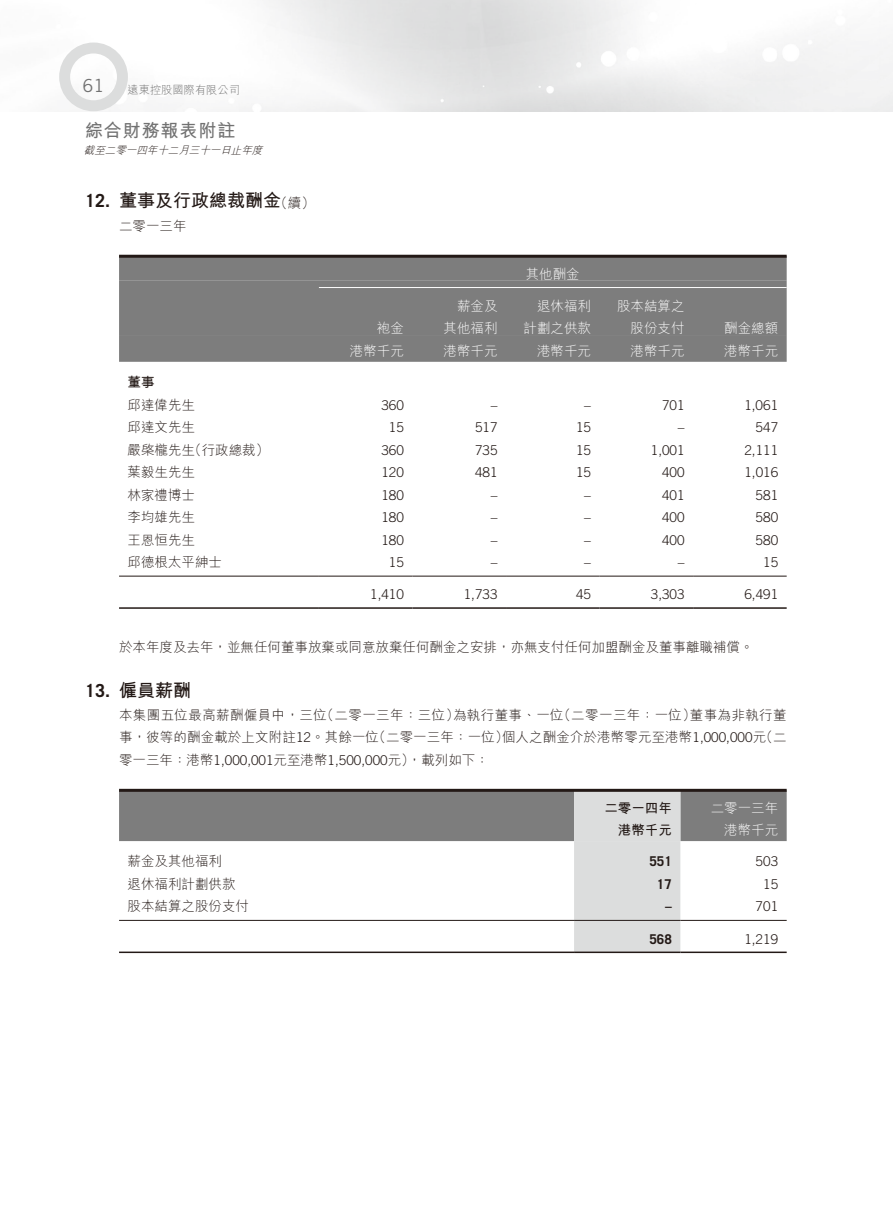
<style>
.page{position:relative;width:893px;height:1212px;background:#fff}
.page>*{position:absolute;margin:0;border:0;box-sizing:border-box;transform-origin:0 0}
.t1{font:18px "M Hei HK Bold E Ten B5 H";color:#231916}
.t2{font:18px "M Hei HK Bold E Ten B5 H";letter-spacing:.05em;color:#717171}
.t3{font:18px "Trade Gothic LT Std";color:#717171}
.t4{font:13.5px/22.5px "M Hei HK Light E Ten B5 H";color:#231916;text-align:justify}
.t5{font:300 13.5px "Trade Gothic LT Std";color:#231916}
.t6{font:13.5px/22.5px "M Hei HK Light E Ten B5 H";color:#fff;text-align:right}
.t7{font:13.5px "M Hei HK Bold E Ten B5 H";color:#231916}
.t8{font:700 13.5px "Trade Gothic LT Std";color:#231916}
.t9{font:11.25px "M Hei HK Light E Ten B5 H";color:#717171}
.t10{font:italic 10.5px "M Hei HK Light E Ten B5 H";color:#231916}
.s1{font-family:"Trade Gothic LT Std";font-weight:700}
.s2{font-family:"M Hei HK Light E Ten B5 H";font-size:13.5px}
.s3{font-family:"Trade Gothic LT Std";font-weight:300}
</style>
<div class="page">
<svg style="left:59px;top:43px;width:69px;height:68px"></svg>
<div style="left:119px;top:258px;width:668px;height:104px;background:#7d7d7d"></div>
<div style="left:119px;top:280px;width:668px;height:55px;background:#7d7d7d"></div>
<hr style="left:119px;top:255px;width:668px;height:3px;background:#231916">
<hr style="left:319px;top:287px;width:468px;height:1px;background:#fff">
<hr style="left:119px;top:576px;width:200px;height:1px;background:#231916">
<hr style="left:319px;top:576px;width:93px;height:1px;background:#231916">
<hr style="left:412px;top:576px;width:94px;height:1px;background:#231916">
<hr style="left:506px;top:576px;width:94px;height:1px;background:#231916">
<hr style="left:600px;top:576px;width:93px;height:1px;background:#231916">
<hr style="left:693px;top:576px;width:94px;height:1px;background:#231916">
<hr style="left:119px;top:607px;width:200px;height:2px;background:#231916">
<hr style="left:319px;top:607px;width:93px;height:2px;background:#231916">
<hr style="left:412px;top:607px;width:94px;height:2px;background:#231916">
<hr style="left:506px;top:607px;width:94px;height:2px;background:#231916">
<hr style="left:600px;top:607px;width:93px;height:2px;background:#231916">
<hr style="left:693px;top:607px;width:94px;height:2px;background:#231916">
<svg style="left:119px;top:792px;width:668px;height:159px"></svg>
<hr style="left:119px;top:789px;width:668px;height:3px;background:#231916">
<hr style="left:119px;top:920px;width:455px;height:1px;background:#231916">
<hr style="left:574px;top:920px;width:106px;height:1px;background:#231916">
<hr style="left:680px;top:920px;width:107px;height:1px;background:#231916">
<hr style="left:119px;top:951px;width:455px;height:2px;background:#231916">
<hr style="left:574px;top:951px;width:106px;height:2px;background:#231916">
<hr style="left:680px;top:951px;width:107px;height:2px;background:#231916">
<h1 class="t3" style="left:83px;top:80px;width:23px">61</h1>
<p class="t9" style="left:128px;top:85px;width:114px">遠東控股國際有限公司</p>
<h1 class="t2" style="left:85px;top:124px;width:152px">綜合財務報表附註</h1>
<p class="t10" style="left:84px;top:146px;width:183px">截至二零一四年十二月三十一日止年度</p>
<h1 class="t1" style="left:85px;top:194px;width:231px"><span class="s1">12.</span> 董事及行政總裁酬金<span class="s2">（續）</span></h1>
<p class="t4" style="left:119px;top:216px;width:69px">二零一三年</p>
<p class="t6" style="left:377px;top:319px;width:28px">袍金</p>
<p class="t6" style="left:526px;top:264px;width:55px">其他酬金</p>
<p class="t6" style="left:443px;top:296px;width:55px">薪金及其他福利</p>
<p class="t6" style="left:524px;top:296px;width:69px">退休福利計劃之供款</p>
<p class="t6" style="left:617px;top:296px;width:69px">股本結算之股份支付</p>
<p class="t6" style="left:724px;top:319px;width:55px">酬金總額</p>
<p class="t6" style="left:350px;top:341px;width:55px">港幣千元</p>
<p class="t6" style="left:443px;top:341px;width:55px">港幣千元</p>
<p class="t6" style="left:537px;top:341px;width:55px">港幣千元</p>
<p class="t6" style="left:631px;top:341px;width:55px">港幣千元</p>
<p class="t6" style="left:724px;top:341px;width:55px">港幣千元</p>
<p class="t7" style="left:128px;top:377px;width:28px">董事</p>
<p class="t4" style="left:128px;top:395px;width:69px">邱達偉先生</p>
<p class="t5" style="left:381px;top:400px;width:24px">360</p>
<p class="t5" style="left:491px;top:400px;width:8px">–</p>
<p class="t5" style="left:584px;top:400px;width:8px">–</p>
<p class="t5" style="left:662px;top:400px;width:24px">701</p>
<p class="t5" style="left:744px;top:400px;width:35px">1,061</p>
<p class="t4" style="left:128px;top:418px;width:69px">邱達文先生</p>
<p class="t5" style="left:389px;top:422px;width:17px">15</p>
<p class="t5" style="left:475px;top:422px;width:24px">517</p>
<p class="t5" style="left:576px;top:422px;width:17px">15</p>
<p class="t5" style="left:678px;top:422px;width:8px">–</p>
<p class="t5" style="left:756px;top:422px;width:24px">547</p>
<p class="t4" style="left:128px;top:440px;width:143px">嚴棨櫳先生（行政總裁）</p>
<p class="t5" style="left:381px;top:445px;width:24px">360</p>
<p class="t5" style="left:475px;top:445px;width:24px">735</p>
<p class="t5" style="left:576px;top:445px;width:17px">15</p>
<p class="t5" style="left:651px;top:445px;width:35px">1,001</p>
<p class="t5" style="left:744px;top:445px;width:35px">2,111</p>
<p class="t4" style="left:128px;top:463px;width:69px">葉毅生先生</p>
<p class="t5" style="left:381px;top:467px;width:24px">120</p>
<p class="t5" style="left:475px;top:467px;width:24px">481</p>
<p class="t5" style="left:576px;top:467px;width:17px">15</p>
<p class="t5" style="left:662px;top:467px;width:24px">400</p>
<p class="t5" style="left:744px;top:467px;width:35px">1,016</p>
<p class="t4" style="left:128px;top:485px;width:69px">林家禮博士</p>
<p class="t5" style="left:381px;top:490px;width:24px">180</p>
<p class="t5" style="left:491px;top:490px;width:8px">–</p>
<p class="t5" style="left:584px;top:490px;width:8px">–</p>
<p class="t5" style="left:662px;top:490px;width:24px">401</p>
<p class="t5" style="left:756px;top:490px;width:24px">581</p>
<p class="t4" style="left:128px;top:508px;width:69px">李均雄先生</p>
<p class="t5" style="left:381px;top:512px;width:24px">180</p>
<p class="t5" style="left:491px;top:512px;width:8px">–</p>
<p class="t5" style="left:584px;top:512px;width:8px">–</p>
<p class="t5" style="left:662px;top:512px;width:24px">400</p>
<p class="t5" style="left:756px;top:512px;width:24px">580</p>
<p class="t4" style="left:128px;top:530px;width:69px">王恩恒先生</p>
<p class="t5" style="left:381px;top:535px;width:24px">180</p>
<p class="t5" style="left:491px;top:535px;width:8px">–</p>
<p class="t5" style="left:584px;top:535px;width:8px">–</p>
<p class="t5" style="left:662px;top:535px;width:24px">400</p>
<p class="t5" style="left:756px;top:535px;width:24px">580</p>
<p class="t4" style="left:128px;top:553px;width:96px">邱德根太平紳士</p>
<p class="t5" style="left:389px;top:557px;width:17px">15</p>
<p class="t5" style="left:491px;top:557px;width:8px">–</p>
<p class="t5" style="left:584px;top:557px;width:8px">–</p>
<p class="t5" style="left:678px;top:557px;width:8px">–</p>
<p class="t5" style="left:763px;top:557px;width:17px">15</p>
<p class="t5" style="left:370px;top:590px;width:35px">1,410</p>
<p class="t5" style="left:464px;top:590px;width:35px">1,733</p>
<p class="t5" style="left:576px;top:590px;width:17px">45</p>
<p class="t5" style="left:651px;top:590px;width:35px">3,303</p>
<p class="t5" style="left:744px;top:590px;width:35px">6,491</p>
<p class="t4" style="left:119px;top:637px;width:636px">於本年度及去年，並無任何董事放棄或同意放棄任何酬金之安排，亦無支付任何加盟酬金及董事離職補償。</p>
<h1 class="t1" style="left:85px;top:683px;width:108px"><span class="s1">13.</span> 僱員薪酬</h1>
<p class="t4" style="left:119px;top:705px;width:669px">本集團五位最高薪酬僱員中，三位（二零一三年：三位）為執行董事、一位（二零一三年：一位）董事為非執行董事，彼等的酬金載於上文附註<span class="s3">12</span>。其餘一位（二零一三年：一位）個人之酬金介於港幣零元至港幣<span class="s3">1,000,000</span>元（二零一三年：港幣<span class="s3">1,000,001</span>元至港幣<span class="s3">1,500,000</span>元），載列如下：</p>
<p class="t7" style="left:604px;top:802px;width:69px">二零一四年</p>
<p class="t6" style="left:711px;top:798px;width:69px">二零一三年</p>
<p class="t7" style="left:618px;top:825px;width:55px">港幣千元</p>
<p class="t6" style="left:724px;top:820px;width:55px">港幣千元</p>
<p class="t4" style="left:128px;top:852px;width:96px">薪金及其他福利</p>
<p class="t8" style="left:649px;top:857px;width:24px">551</p>
<p class="t5" style="left:756px;top:857px;width:24px">503</p>
<p class="t4" style="left:128px;top:874px;width:110px">退休福利計劃供款</p>
<p class="t8" style="left:657px;top:879px;width:17px">17</p>
<p class="t5" style="left:763px;top:879px;width:17px">15</p>
<p class="t4" style="left:128px;top:897px;width:123px">股本結算之股份支付</p>
<p class="t8" style="left:665px;top:902px;width:8px">–</p>
<p class="t5" style="left:756px;top:902px;width:24px">701</p>
<p class="t8" style="left:649px;top:934px;width:24px">568</p>
<p class="t5" style="left:744px;top:934px;width:35px">1,219</p>
</div>
